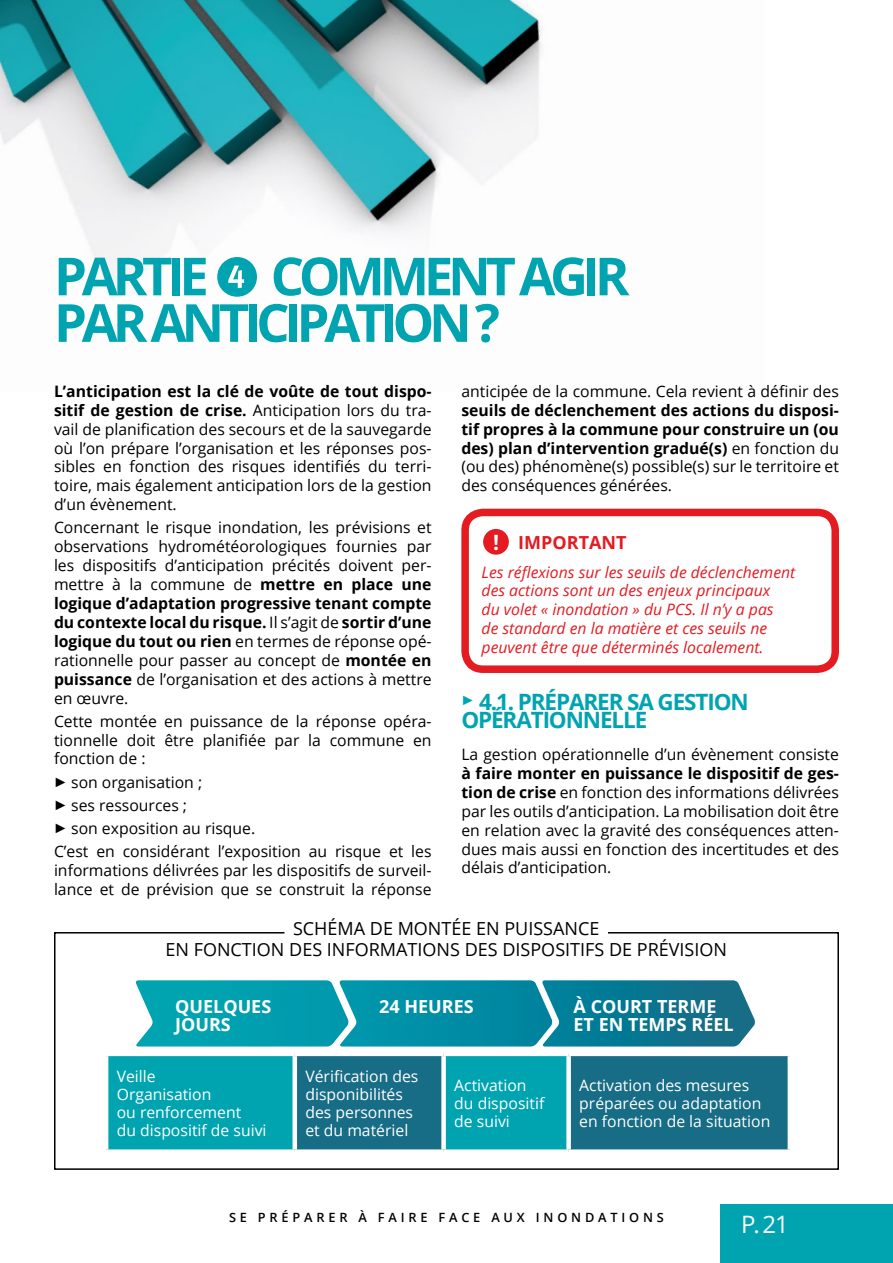
<style>
.page{position:relative;width:893px;height:1263px;background:#fff}
.page>*{position:absolute;margin:0;border:0;box-sizing:border-box;transform-origin:0 0}
.t1{font:700 52.5px/46.5px "Open Sans";letter-spacing:-.1em;color:#00a4b0}
.t2{font:24px "Open Sans";color:#fff}
.t3{font:700 22.5px/18.8px "Open Sans";letter-spacing:-.05em;color:#00a4b0}
.t4{font:18px/21px "Open Sans";color:#000;text-align:center}
.t5{font:700 18px/18px "Open Sans";color:#fff}
.t6{font:700 18px "Open Sans";color:#e41b21}
.t7{font:15.75px/18.9px "Open Sans";color:#000;text-align:justify}
.t8{font:15.75px/18px "Open Sans";color:#fff}
.t9{font:700 15.75px/18.9px "Open Sans";color:#000;text-align:justify}
.t10{font:italic 15.75px/18.8px "Open Sans";color:#e41b21}
.t11{font:600 12.75px "Open Sans";letter-spacing:.3em;color:#000}
.s1{font-weight:700}
.s2{font-family:"FF Dingbests";font-size:19.5px}
.s3{font-weight:400}
.s4{font-family:"FF Dingbests";font-weight:400;font-size:19.5px}
</style>
<div class="page">
<img style="left:0;top:0;width:542px;height:297px">
<svg style="left:483px;top:529px;width:26px;height:26px"></svg>
<div style="left:461px;top:509px;width:378px;height:164px;border:8px solid #e41b21;border-radius:18px"></div>
<div style="left:54px;top:932px;width:785px;height:238px;border:2px solid #000"></div>
<div style="left:284px;top:917px;width:324px;height:22px;background:#fff"></div>
<div style="left:108px;top:1056px;width:185px;height:93px;background:#00a4b0"></div>
<svg style="left:297px;top:1056px;width:491px;height:93px;background:#117a90"></svg>
<div style="left:441px;top:1056px;width:5px;height:93px;background:#fff"></div>
<div style="left:566px;top:1056px;width:5px;height:93px;background:#fff"></div>
<svg style="left:136px;top:980px;width:619px;height:66px;background:#1191a6"></svg>
<div style="left:720px;top:1204px;width:173px;height:59px;background:#00a4b0"></div>
<svg style="left:217px;top:256px;width:40px;height:41px"></svg>
<h1 class="t1" style="left:54px;top:252px;width:577px">PARTIE COMMENT AGIR<br>PAR ANTICIPATION ?</h1>
<p class="t7" style="left:54px;top:381px;width:379px"><span class="s1">L’anticipation est la clé de voûte de tout dispo&shy;sitif de gestion de crise.</span> Anticipation lors du tra&shy;vail de planification des secours et de la sauvegarde où l’on prépare l’organisation et les réponses pos&shy;sibles en fonction des risques identifiés du terri&shy;toire, mais également anticipation lors de la gestion d’un évènement.</p>
<p class="t7" style="left:54px;top:518px;width:379px">Concernant le risque inondation, les prévisions et observations hydrométéorologiques fournies par les dispositifs d’anticipation précités doivent per&shy;mettre à la commune de <span class="s1">mettre en place une logique d’adaptation progressive tenant compte du contexte local du risque.</span> Il s’agit de <span class="s1">sortir d’une logique du tout ou rien</span> en termes de réponse opé&shy;rationnelle pour passer au concept de <span class="s1">montée en puissance</span> de l’organisation et des actions à mettre en œuvre.</p>
<p class="t7" style="left:54px;top:711px;width:379px">Cette montée en puissance de la réponse opéra&shy;tionnelle doit être planifiée par la commune en fonction de :</p>
<p class="t7" style="left:54px;top:770px;width:379px;line-height:23.1px;text-align:left"><span class="s2">&gt;</span> son organisation ;<br><span class="s2">&gt;</span> ses ressources ;<br><span class="s2">&gt;</span> son exposition au risque.<br>C’est en considérant l’exposition au risque et les</p>
<p class="t7" style="left:54px;top:860px;width:379px">informations délivrées par les dispositifs de surveil&shy;lance et de prévision que se construit la réponse</p>
<p class="t7" style="left:461px;top:381px;width:379px">anticipée de la commune. Cela revient à définir des</p>
<p class="t9" style="left:461px;top:400px;width:379px">seuils de déclenchement des actions du disposi&shy;tif propres à la commune pour construire un (ou des) plan d’intervention gradué(s) <span class="s3">en fonction du (ou des) phénomène(s) possible(s) sur le territoire et des conséquences générées.</span></p>
<p class="t6" style="left:518px;top:529px;width:110px">IMPORTANT</p>
<p class="t10" style="left:482px;top:562px;width:315px">Les réflexions sur les seuils de déclenchement des actions sont un des enjeux principaux<br>du volet « inondation » du PCS. Il n’y a pas<br>de standard en la matière et ces seuils ne peuvent être que déterminés localement.</p>
<h3 class="t3" style="left:461px;top:691px;width:289px"><span class="s4">&gt;</span> 4.1. PRÉPARER SA GESTION<br>OPÉRATIONNELLE</h3>
<p class="t7" style="left:461px;top:744px;width:379px">La gestion opérationnelle d’un évènement consiste</p>
<p class="t7" style="left:461px;top:763px;width:379px"><span class="s1">à faire monter en puissance le dispositif de ges&shy;tion de crise</span> en fonction des informations délivrées par les outils d’anticipation. La mobilisation doit être en relation avec la gravité des conséquences atten&shy;dues mais aussi en fonction des incertitudes et des délais d’anticipation.</p>
<p class="t4" style="left:165px;top:918px;width:563px">SCHÉMA DE MONTÉE EN PUISSANCE<br>EN FONCTION DES INFORMATIONS DES DISPOSITIFS DE PRÉVISION</p>
<p class="t5" style="left:175px;top:997px;width:98px">QUELQUES<br>JOURS</p>
<p class="t5" style="left:379px;top:997px;width:96px">24 HEURES</p>
<p class="t5" style="left:574px;top:997px;width:162px">À COURT TERME<br>ET EN TEMPS RÉEL</p>
<p class="t8" style="left:117px;top:1067px;width:151px">Veille<br>Organisation<br>ou renforcement<br>du dispositif de suivi</p>
<p class="t8" style="left:305px;top:1067px;width:115px">Vérification des disponibilités des personnes et du matériel</p>
<p class="t8" style="left:454px;top:1076px;width:92px">Activation du dispositif de suivi</p>
<p class="t8" style="left:579px;top:1076px;width:193px">Activation des mesures préparées ou adaptation en fonction de la situation</p>
<p class="t11" style="left:229px;top:1209px;width:436px">SE PRÉPARER À FAIRE FACE AUX INONDATIONS</p>
<h2 class="t2" style="left:741px;top:1208px;width:49px">P. 21</h2>
</div>
